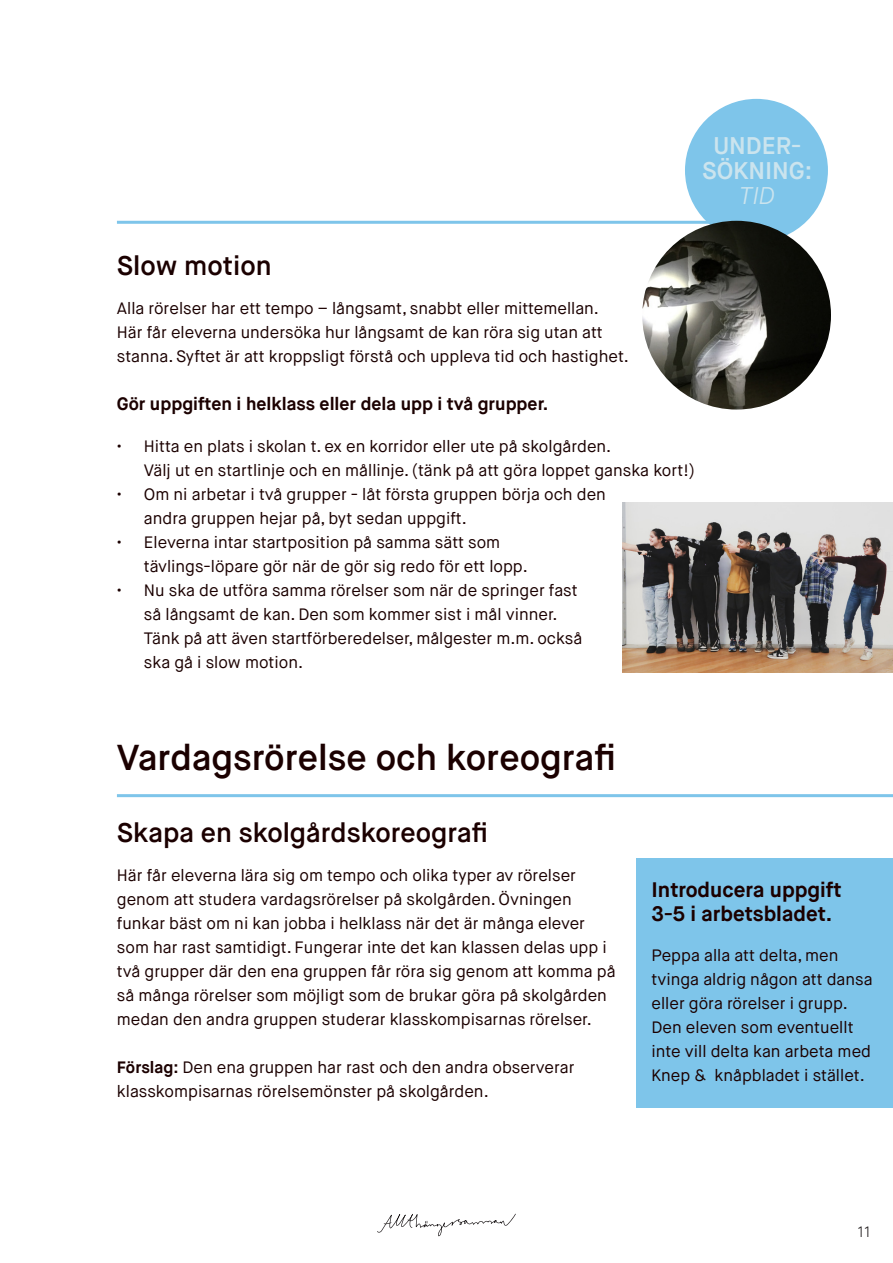
<style>
.page{position:relative;width:893px;height:1263px;background:#fff}
.page>*{position:absolute;margin:0;border:0;box-sizing:border-box;transform-origin:0 0}
.t1{font:600 36px "Maison Neue";color:#1b0000}
.t2{font:600 27px "Maison Neue";color:#1b0000}
.t3{font:600 24.15px/24.6px "Maison Neue";color:#cbe4ee;text-align:center}
.t4{font:italic 300 24.15px "Maison Neue";color:#cbe4ee}
.t5{font:700 21px/24px "Maison Neue";color:#1b0000}
.t6{font:700 18px "Maison Neue";color:#1b0000}
.t7{font:16.5px/24px "Maison Neue";color:#1b0000}
.t8{font:300 15px "Maison Neue";color:#231f20}
.s1{font-weight:700}
</style>
<div class="page">
<svg style="left:377px;top:1213px;width:139px;height:23px"></svg>
<hr style="left:117px;top:221px;width:675px;height:3px;background:#7ec5ea">
<div style="left:685px;top:99px;width:143px;height:143px;background:#7ec5ea;border-radius:50%"></div>
<div style="left:636px;top:858px;width:257px;height:250px;background:#7ec5ea"></div>
<img style="left:623px;top:502px;width:270px;height:170px">
<img style="left:642px;top:221px;width:189px;height:189px;border-radius:94px">
<hr style="left:117px;top:794px;width:776px;height:3px;background:#7ec5ea">
<h3 class="t3" style="left:702px;top:134px;width:112px">UNDER-<br>SÖKNING:</h3>
<h3 class="t4" style="left:739px;top:180px;width:37px">TID</h3>
<p class="t2" style="left:117px;top:249px;width:156px">Slow motion</p>
<p class="t7" style="left:117px;top:296px;width:514px">Alla rörelser har ett tempo – långsamt, snabbt eller mittemellan.<br>Här får eleverna undersöka hur långsamt de kan röra sig utan att stanna. Syftet är att kroppsligt förstå och uppleva tid och hastighet.</p>
<p class="t6" style="left:117px;top:392px;width:433px">Gör uppgiften i helklass eller dela upp i två grupper.</p>
<p class="t7" style="left:144px;top:434px;width:553px;text-indent:-27px">• Hitta en plats i skolan t. ex en korridor eller ute på skolgården.<br>Välj ut en startlinje och en mållinje. (tänk på att göra loppet ganska kort!)</p>
<p class="t7" style="left:144px;top:482px;width:463px;text-indent:-27px">• Om ni arbetar i två grupper - låt första gruppen börja och den andra gruppen hejar på, byt sedan uppgift.</p>
<p class="t7" style="left:144px;top:530px;width:385px;text-indent:-27px">• Eleverna intar startposition på samma sätt som tävlings-löpare gör när de gör sig redo för ett lopp.</p>
<p class="t7" style="left:144px;top:578px;width:440px;text-indent:-27px">• Nu ska de utföra samma rörelser som när de springer fast så långsamt de kan. Den som kommer sist i mål vinner.<br>Tänk på att även startförberedelser, målgester m.m. också ska gå i slow motion.</p>
<p class="t1" style="left:117px;top:735px;width:500px">Vardagsrörelse och koreografi</p>
<p class="t2" style="left:117px;top:816px;width:373px">Skapa en skolgårdskoreografi</p>
<p class="t7" style="left:117px;top:863px;width:500px">Här får eleverna lära sig om tempo och olika typer av rörelser genom att studera vardagsrörelser på skolgården. Övningen funkar bäst om ni kan jobba i helklass när det är många elever som har rast samtidigt. Fungerar inte det kan klassen delas upp i två grupper där den ena gruppen får röra sig genom att komma på så många rörelser som möjligt som de brukar göra på skolgården medan den andra gruppen studerar klasskompisarnas rörelser.</p>
<p class="t7" style="left:117px;top:1055px;width:459px"><span class="s1">Förslag:</span> Den ena gruppen har rast och den andra observerar klasskompisarnas rörelsemönster på skolgården.</p>
<p class="t5" style="left:651px;top:877px;width:191px">Introducera uppgift<br>3-5 i arbetsbladet.</p>
<p class="t7" style="left:651px;top:943px;width:223px">Peppa alla att delta, men tvinga aldrig någon att dansa eller göra rörelser i grupp.<br>Den eleven som eventuellt inte vill delta kan arbeta med<br>Knep &amp; knåpbladet i stället.</p>
<p class="t8" style="left:857px;top:1222px;width:15px">11</p>
</div>
